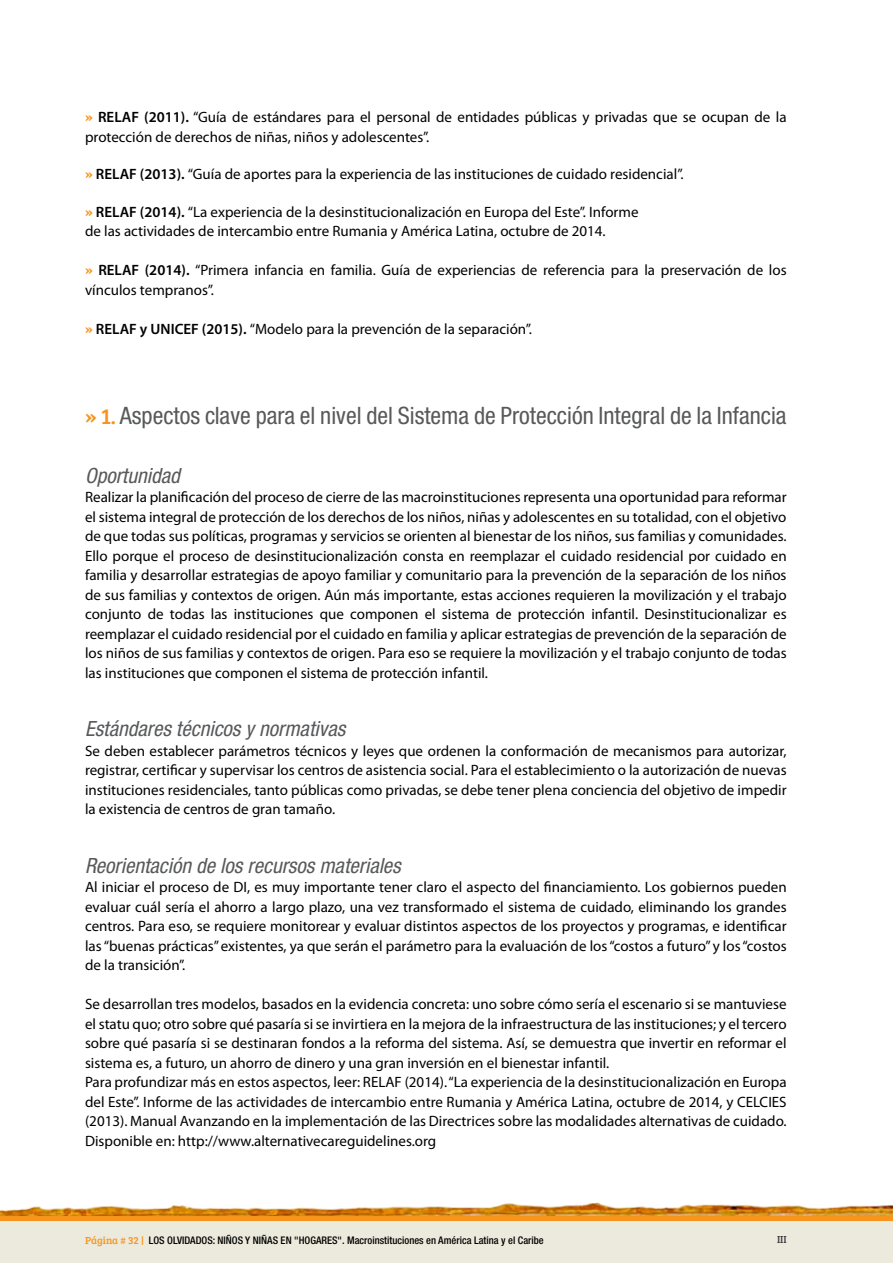
<style>
.page{position:relative;width:893px;height:1263px;background:#fff}
.page>*{position:absolute;margin:0;border:0;box-sizing:border-box;transform-origin:0 0}
.t1{font:condensed 24px "Helvetica Neue";color:#58595b}
.t2{font:italic condensed 21px "Helvetica Neue";color:#58595b}
.t3{font:15px/19.5px "Myriad Pro";color:#000}
.t4{font:500 condensed 10.5px "Helvetica Neue";color:#000}
.t5{font:10.5px "Bree Serif";color:#414042}
.s1{font-family:"Bree Serif";color:#f7941e}
.s2{font-weight:600}
.s3{font-family:"Bree Serif";font-stretch:normal;font-size:22.5px;color:#f7941e}
.s4{font-family:"Bree Serif";font-weight:400;font-stretch:normal;color:#f7941e}
</style>
<div class="page">
<img style="left:0;top:1202px;width:893px;height:14px">
<div style="left:0;top:1220px;width:893px;height:43px;background:#eceadc"></div>
<hr style="left:0;top:1216px;width:893px;height:4px;background:#f7941e">
<p class="t3" style="left:85px;top:107px;width:703px"><span class="s1">»</span> <span class="s2">RELAF (2011).</span> “Guía de estándares para el personal de entidades públicas y privadas que se ocupan de la protección de derechos de niñas, niños y adolescentes”.</p>
<p class="t3" style="left:85px;top:164px;width:600px"><span class="s1">»</span> <span class="s2">RELAF (2013).</span> “Guía de aportes para la experiencia de las instituciones de cuidado residencial”.</p>
<p class="t3" style="left:85px;top:202px;width:555px"><span class="s1">»</span> <span class="s2">RELAF (2014).</span> “La experiencia de la desinstitucionalización en Europa del Este”. Informe de las actividades de intercambio entre Rumania y América Latina, octubre de 2014.</p>
<p class="t3" style="left:85px;top:260px;width:703px"><span class="s1">»</span> <span class="s2">RELAF (2014).</span> “Primera infancia en familia. Guía de experiencias de referencia para la preservación de los vínculos tempranos”.</p>
<p class="t3" style="left:85px;top:319px;width:448px"><span class="s1">»</span> <span class="s2">RELAF y UNICEF (2015).</span> “Modelo para la prevención de la separación”.</p>
<h1 class="t1" style="left:85px;top:402px;width:703px"><span class="s3">» 1.</span> Aspectos clave para el nivel del Sistema de Protección Integral de la Infancia</h1>
<h2 class="t2" style="left:85px;top:463px;width:96px">Oportunidad</h2>
<p class="t3" style="left:85px;top:487px;width:703px;text-align:justify">Realizar la planificación del proceso de cierre de las macroinstituciones representa una oportunidad para reformar el sistema integral de protección de los derechos de los niños, niñas y adolescentes en su totalidad, con el objetivo de que todas sus políticas, programas y servicios se orienten al bienestar de los niños, sus familias y comunidades.<br>Ello porque el proceso de desinstitucionalización consta en reemplazar el cuidado residencial por cuidado en familia y desarrollar estrategias de apoyo familiar y comunitario para la prevención de la separación de los niños de sus familias y contextos de origen. Aún más importante, estas acciones requieren la movilización y el trabajo conjunto de todas las instituciones que componen el sistema de protección infantil. Desinstitucionalizar es reemplazar el cuidado residencial por el cuidado en familia y aplicar estrategias de prevención de la separación de los niños de sus familias y contextos de origen. Para eso se requiere la movilización y el trabajo conjunto de todas las instituciones que componen el sistema de protección infantil.</p>
<h2 class="t2" style="left:85px;top:716px;width:262px">Estándares técnicos y normativas</h2>
<p class="t3" style="left:85px;top:740px;width:703px;text-align:justify">Se deben establecer parámetros técnicos y leyes que ordenen la conformación de mecanismos para autorizar, registrar, certificar y supervisar los centros de asistencia social. Para el establecimiento o la autorización de nuevas instituciones residenciales, tanto públicas como privadas, se debe tener plena conciencia del objetivo de impedir la existencia de centros de gran tamaño.</p>
<h2 class="t2" style="left:85px;top:853px;width:317px">Reorientación de los recursos materiales</h2>
<p class="t3" style="left:85px;top:877px;width:703px;text-align:justify">Al iniciar el proceso de DI, es muy importante tener claro el aspecto del financiamiento. Los gobiernos pueden evaluar cuál sería el ahorro a largo plazo, una vez transformado el sistema de cuidado, eliminando los grandes centros. Para eso, se requiere monitorear y evaluar distintos aspectos de los proyectos y programas, e identificar las “buenas prácticas” existentes, ya que serán el parámetro para la evaluación de los “costos a futuro” y los “costos de la transición”.</p>
<p class="t3" style="left:85px;top:994px;width:703px">Se desarrollan tres modelos, basados en la evidencia concreta: uno sobre cómo sería el escenario si se mantuviese el statu quo; otro sobre qué pasaría si se invirtiera en la mejora de la infraestructura de las instituciones; y el tercero sobre qué pasaría si se destinaran fondos a la reforma del sistema. Así, se demuestra que invertir en reformar el sistema es, a futuro, un ahorro de dinero y una gran inversión en el bienestar infantil.<br>Para profundizar más en estos aspectos, leer: RELAF (2014). “La experiencia de la desinstitucionalización en Europa del Este”. Informe de las actividades de intercambio entre Rumania y América Latina, octubre de 2014, y CELCIES (2013). Manual Avanzando en la implementación de las Directrices sobre las modalidades alternativas de cuidado.<br>Disponible en: http://www.alternativecareguidelines.org</p>
<p class="t4" style="left:85px;top:1233px;width:460px"><span class="s4">Página # 32 |</span> Los olvidados: niños y niñas en "hogares". Macroinstituciones en América Latina y el Caribe</p>
<p class="t5" style="left:777px;top:1232px;width:11px">III</p>
</div>
